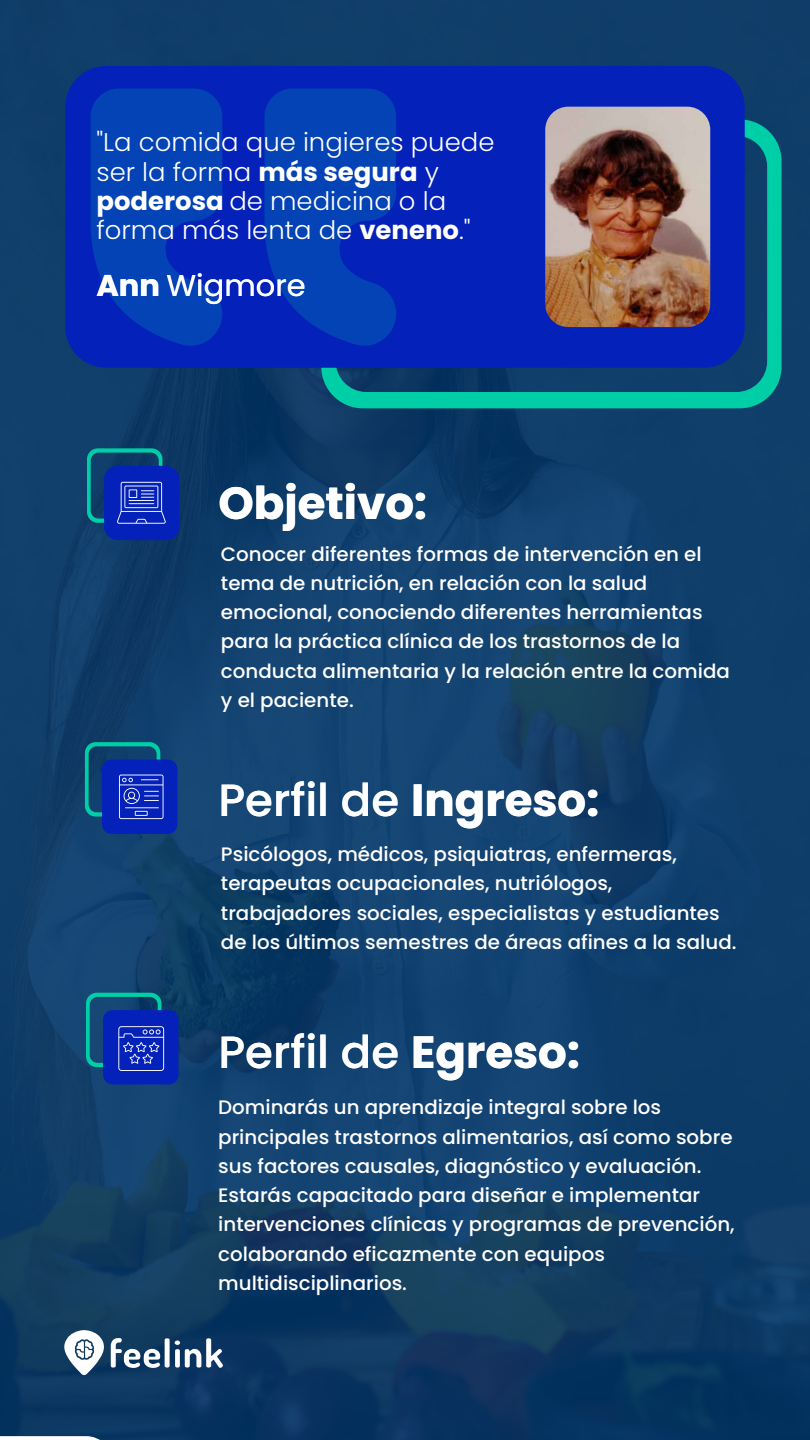
<style>
.page{position:relative;width:810px;height:1440px;background:#fff}
.page>*{position:absolute;margin:0;border:0;box-sizing:border-box;transform-origin:0 0}
.t1{font:500 45.08px "Poppins";color:#fff}
.t2{font:700 45.08px "Poppins";color:#fff}
.t3{font:30px "Poppins";color:#fff}
.t4{font:300 25.5px/29.2px "Poppins";color:#fff}
.t5{font:500 19.5px/29.2px "Poppins";color:#fff}
.s1{font-weight:700}
</style>
<div class="page">
<div style="left:0;top:0;width:810px;height:1440px;background:linear-gradient(to bottom,#11406d,#0f3c67)"></div>
<svg style="left:321px;top:119px;width:461px;height:289px;fill:#0c3f6b"></svg>
<div style="left:65px;top:66px;width:680px;height:302px;background:#0422b9;border-radius:41px"></div>
<svg style="left:111px;top:1338px;width:112px;height:30px"></svg>
<svg style="left:64px;top:1330px;width:40px;height:45px"></svg>
<div style="left:104px;top:466px;width:75px;height:74px;background:#0422b9;border-radius:14px"></div>
<svg style="left:87px;top:448px;width:79px;height:76px"></svg>
<div style="left:102px;top:760px;width:75px;height:74px;background:#0422b9;border-radius:10px"></div>
<svg style="left:85px;top:742px;width:78px;height:77px"></svg>
<div style="left:103px;top:1010px;width:75px;height:74px;background:#0422b9;border-radius:10px"></div>
<svg style="left:86px;top:993px;width:78px;height:78px"></svg>
<svg style="left:91px;top:89px;width:305px;height:257px;fill:#0343b5"></svg>
<img style="left:545px;top:107px;width:165px;height:220px">
<svg style="left:0;top:1436px;width:113px;height:4px"></svg>
<h3 class="t4" style="left:96px;top:128px;width:400px">"La comida que ingieres puede ser la forma <span class="s1">más segura</span> y <span class="s1">poderosa</span> de medicina o la forma más lenta de <span class="s1">veneno</span>."</h3>
<h2 class="t3" style="left:96px;top:268px;width:211px"><span class="s1">Ann</span> Wigmore</h2>
<h1 class="t2" style="left:218px;top:477px;width:210px">Objetivo:</h1>
<p class="t5" style="left:221px;top:539px;width:510px">Conocer diferentes formas de intervención en el tema de nutrición, en relación con la salud emocional, conociendo diferentes herramientas para la práctica clínica de los trastornos de la conducta alimentaria y la relación entre la comida y el paciente.</p>
<h1 class="t1" style="left:218px;top:774px;width:382px">Perfil de <span class="s1">Ingreso:</span></h1>
<p class="t5" style="left:221px;top:840px;width:517px">Psicólogos, médicos, psiquiatras, enfermeras, terapeutas ocupacionales, nutriólogos, trabajadores sociales, especialistas y estudiantes de los últimos semestres de áreas afines a la salud.</p>
<h1 class="t1" style="left:218px;top:1026px;width:363px">Perfil de <span class="s1">Egreso:</span></h1>
<p class="t5" style="left:218px;top:1093px;width:518px">Dominarás un aprendizaje integral sobre los principales trastornos alimentarios, así como sobre sus factores causales, diagnóstico y evaluación.<br>Estarás capacitado para diseñar e implementar intervenciones clínicas y programas de prevención, colaborando eficazmente con equipos multidisciplinarios.</p>
</div>
